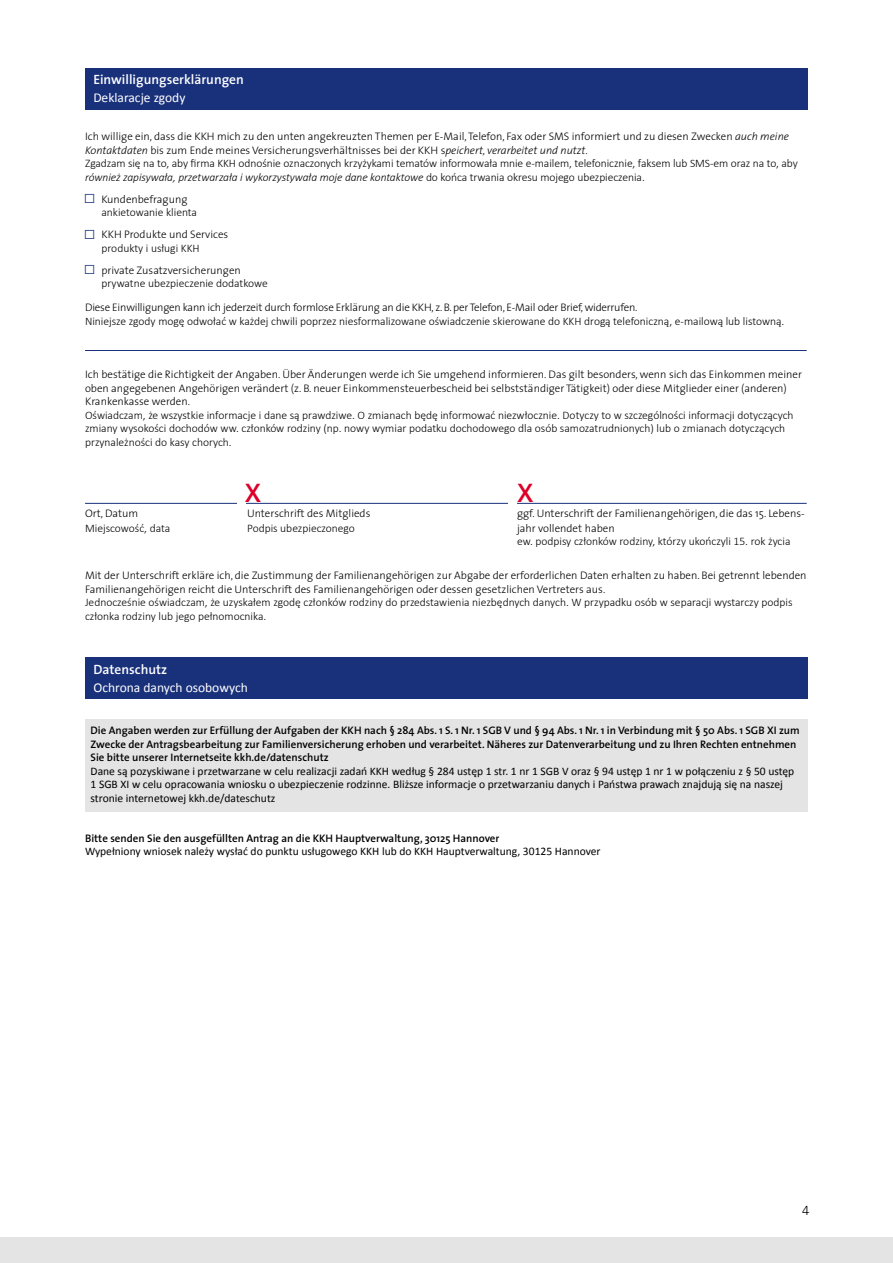
<style>
.page{position:relative;width:893px;height:1263px;background:#fff}
.page>*{position:absolute;margin:0;border:0;box-sizing:border-box;transform-origin:0 0}
.t1{font:600 27px "The Sans";color:#dd0029}
.t2{font:13.5px "Calibri";color:#fff}
.t3{font:600 13.5px "The Sans";color:#fff}
.t4{font:13.5px "The Sans Light Caps";color:#000}
.t5{font:300 11.55px/13.5px "Calibri";color:#000}
.t6{font:11.55px/13.5px "Calibri";color:#000}
.t7{font:300 10.95px/13.5px "The Sans";color:#000}
.t8{font:600 10.95px/13.5px "The Sans";color:#000}
.t9{font:300 10.95px "The Sans";letter-spacing:-.02em;color:#000}
.s1{font-style:italic}
.s2{font-family:"AG Figures+Pi BQ";font-weight:400;font-size:12.75px;color:#19317b}
</style>
<div class="page">
<div style="left:0;top:1237px;width:893px;height:26px;background:#e4e4e4"></div>
<div style="left:85px;top:719px;width:723px;height:93px;background:#e4e4e4"></div>
<div style="left:85px;top:658px;width:723px;height:41px;background:#19317b"></div>
<div style="left:85px;top:68px;width:723px;height:41px;background:#19317b"></div>
<hr style="left:85px;top:350px;width:722px;height:1px;background:#19317b">
<hr style="left:85px;top:503px;width:722px;height:1px;background:#19317b">
<div style="left:509px;top:490px;width:8px;height:20px;background:#fff"></div>
<div style="left:237px;top:490px;width:9px;height:20px;background:#fff"></div>
<p class="t3" style="left:93px;top:69px;width:152px">Einwilligungserklärungen</p>
<p class="t2" style="left:93px;top:89px;width:94px">Deklaracje zgody</p>
<p class="t7" style="left:85px;top:129px;width:705px">Ich willige ein, dass die KKH mich zu den unten angekreuzten Themen per E-Mail, Telefon, Fax oder SMS informiert und zu diesen Zwecken <span class="s1">auch meine<br>Kontaktdaten</span> bis zum Ende meines Versicherungsverhältnisses bei der KKH s<span class="s1">peichert, verarbeitet und nutzt</span>.</p>
<p class="t5" style="left:85px;top:156px;width:714px">Zgadzam się na to, aby firma KKH odnośnie oznaczonych krzyżykami tematów informowała mnie e-mailem, telefonicznie, faksem lub SMS-em oraz na to, aby <span class="s1">również zapisywała, przetwarzała i wykorzystywała moje dane kontaktowe</span> do końca trwania okresu mojego ubezpieczenia.</p>
<p class="t7" style="left:85px;top:192px;width:104px"><span class="s2">Y</span> Kundenbefragung</p>
<p class="t5" style="left:102px;top:205px;width:97px">ankietowanie klienta</p>
<p class="t7" style="left:85px;top:227px;width:145px"><span class="s2">Y</span> KKH Produkte und Services</p>
<p class="t5" style="left:102px;top:241px;width:100px">produkty i usługi KKH</p>
<p class="t7" style="left:85px;top:263px;width:157px"><span class="s2">Y</span> private Zusatzversicherungen</p>
<p class="t5" style="left:102px;top:276px;width:168px">prywatne ubezpieczenie dodatkowe</p>
<p class="t9" style="left:85px;top:299px;width:554px">Diese Einwilligungen kann ich jederzeit durch formlose Erklärung an die KKH, z. B. per Telefon, E-Mail oder Brief, widerrufen.</p>
<p class="t5" style="left:85px;top:314px;width:701px">Niniejsze zgody mogę odwołać w każdej chwili poprzez niesformalizowane oświadczenie skierowane do KKH drogą telefoniczną, e-mailową lub listowną.</p>
<p class="t7" style="left:85px;top:368px;width:718px">Ich bestätige die Richtigkeit der Angaben. Über Änderungen werde ich Sie umgehend informieren. Das gilt besonders, wenn sich das Einkommen meiner oben angegebenen Angehörigen verändert (z. B. neuer Einkommensteuerbescheid bei selbstständiger Tätigkeit) oder diese Mitglieder einer (anderen)<br>Krankenkasse werden.</p>
<p class="t5" style="left:85px;top:408px;width:710px">Oświadczam, że wszystkie informacje i dane są prawdziwe. O zmianach będę informować niezwłocznie. Dotyczy to w szczególności informacji dotyczących zmiany wysokości dochodów ww. członków rodziny (np. nowy wymiar podatku dochodowego dla osób samozatrudnionych) lub o zmianach dotyczących przynależności do kasy chorych.</p>
<h1 class="t1" style="left:245px;top:470px;width:18px">X</h1>
<h1 class="t1" style="left:517px;top:470px;width:18px">X</h1>
<p class="t7" style="left:85px;top:506px;width:55px">Ort, Datum</p>
<p class="t7" style="left:247px;top:506px;width:125px">Unterschrift des Mitglieds</p>
<p class="t7" style="left:517px;top:506px;width:289px">ggf. Unterschrift der Familienangehörigen, die das 15. Lebens-</p>
<p class="t5" style="left:85px;top:521px;width:87px">Miejscowość, data</p>
<p class="t5" style="left:247px;top:521px;width:109px">Podpis ubezpieczonego</p>
<p class="t7" style="left:517px;top:521px;width:99px">jahr vollendet haben</p>
<p class="t5" style="left:517px;top:534px;width:275px">ew. podpisy członków rodziny, którzy ukończyli 15. rok życia</p>
<p class="t7" style="left:85px;top:569px;width:723px">Mit der Unterschrift erkläre ich, die Zustimmung der Familienangehörigen zur Abgabe der erforderlichen Daten erhalten zu haben. Bei getrennt lebenden<br>Familienangehörigen reicht die Unterschrift des Familienangehörigen oder dessen gesetzlichen Vertreters aus.</p>
<p class="t5" style="left:85px;top:595px;width:709px">Jednocześnie oświadczam, że uzyskałem zgodę członków rodziny do przedstawienia niezbędnych danych. W przypadku osób w separacji wystarczy podpis członka rodziny lub jego pełnomocnika.</p>
<p class="t3" style="left:94px;top:658px;width:75px">Datenschutz</p>
<p class="t2" style="left:94px;top:679px;width:156px">Ochrona danych osobowych</p>
<p class="t8" style="left:91px;top:724px;width:711px">Die Angaben werden zur Erfüllung der Aufgaben der KKH nach § 284 Abs. 1 S. 1 Nr. 1 SGB V und § 94 Abs. 1 Nr. 1 in Verbindung mit § 50 Abs. 1 SGB XI zum<br>Zwecke der Antragsbearbeitung zur Familienversicherung erhoben und verarbeitet. Näheres zur Datenverarbeitung und zu Ihren Rechten entnehmen<br>Sie bitte unserer Internetseite kkh.de/datenschutz</p>
<p class="t6" style="left:91px;top:764px;width:705px">Dane są pozyskiwane i przetwarzane w celu realizacji zadań KKH według § 284 ustęp 1 str. 1 nr 1 SGB V oraz § 94 ustęp 1 nr 1 w połączeniu z § 50 ustęp<br>1 SGB XI w celu opracowania wniosku o ubezpieczenie rodzinne. Bliższe informacje o przetwarzaniu danych i Państwa prawach znajdują się na naszej stronie internetowej kkh.de/dateschutz</p>
<p class="t8" style="left:85px;top:831px;width:416px">Bitte senden Sie den ausgefüllten Antrag an die KKH Hauptverwaltung, 30125 Hannover</p>
<p class="t6" style="left:85px;top:844px;width:517px">Wypełniony wniosek należy wysłać do punktu usługowego KKH lub do KKH Hauptverwaltung, 30125 Hannover</p>
<p class="t4" style="left:802px;top:1200px;width:9px">4</p>
</div>
